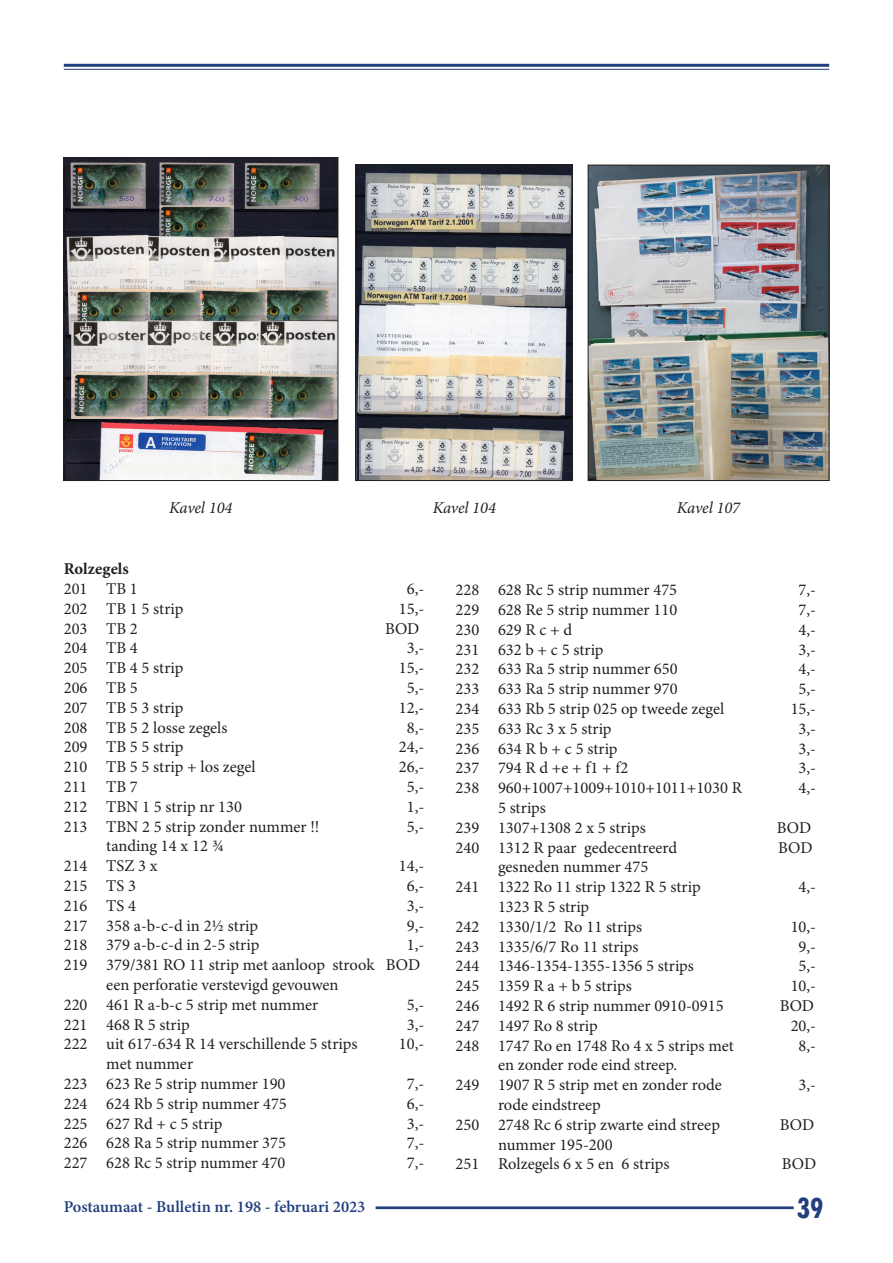
<style>
.page{position:relative;width:893px;height:1263px;background:#fff}
.page>*{position:absolute;margin:0;border:0;box-sizing:border-box;transform-origin:0 0}
.t1{font:700 condensed 27px "Futura";color:#213e7d}
.t2{font:16.5px/19.8px "Minion Pro";color:#231f20}
.t3{font:600 16.5px "Minion Pro";color:#213e7d}
.t4{font:italic 16.5px "Minion Pro";letter-spacing:-.01em;color:#231f20}
.t5{font:700 16.5px "Minion Pro";color:#231f20}
</style>
<div class="page">
<img style="left:66px;top:159px;width:270px;height:320px">
<div style="left:64px;top:157px;width:274px;height:324px;border:1px solid #231f20"></div>
<img style="left:357px;top:167px;width:213px;height:312px">
<div style="left:355px;top:165px;width:217px;height:316px;border:1px solid #231f20"></div>
<img style="left:590px;top:167px;width:237px;height:312px">
<div style="left:588px;top:165px;width:241px;height:316px;border:1px solid #231f20"></div>
<hr style="left:376px;top:1206px;width:418px;height:3px;background:#213e7d">
<hr style="left:64px;top:64px;width:765px;height:3px;background:#213e7d">
<hr style="left:64px;top:69px;width:765px;height:1px;background:#213e7d">
<p class="t4" style="left:169px;top:496px;width:65px">Kavel 104</p>
<p class="t4" style="left:433px;top:496px;width:65px">Kavel 104</p>
<p class="t4" style="left:677px;top:496px;width:65px">Kavel 107</p>
<p class="t5" style="left:64px;top:557px;width:66px">Rolzegels</p>
<p class="t2" style="left:64px;top:579px;width:76px">201 TB 1</p>
<p class="t2" style="left:407px;top:579px;width:19px">6,-</p>
<p class="t2" style="left:64px;top:599px;width:121px">202 TB 1 5 strip</p>
<p class="t2" style="left:399px;top:599px;width:27px">15,-</p>
<p class="t2" style="left:64px;top:618px;width:76px">203 TB 2</p>
<p class="t2" style="left:385px;top:618px;width:36px">BOD</p>
<p class="t2" style="left:64px;top:638px;width:76px">204 TB 4</p>
<p class="t2" style="left:407px;top:638px;width:19px">3,-</p>
<p class="t2" style="left:64px;top:658px;width:121px">205 TB 4 5 strip</p>
<p class="t2" style="left:399px;top:658px;width:27px">15,-</p>
<p class="t2" style="left:64px;top:678px;width:76px">206 TB 5</p>
<p class="t2" style="left:407px;top:678px;width:19px">5,-</p>
<p class="t2" style="left:64px;top:698px;width:121px">207 TB 5 3 strip</p>
<p class="t2" style="left:399px;top:698px;width:27px">12,-</p>
<p class="t2" style="left:64px;top:717px;width:165px">208 TB 5 2 losse zegels</p>
<p class="t2" style="left:407px;top:717px;width:19px">8,-</p>
<p class="t2" style="left:64px;top:737px;width:121px">209 TB 5 5 strip</p>
<p class="t2" style="left:399px;top:737px;width:27px">24,-</p>
<p class="t2" style="left:64px;top:757px;width:193px">210 TB 5 5 strip + los zegel</p>
<p class="t2" style="left:399px;top:757px;width:27px">26,-</p>
<p class="t2" style="left:64px;top:777px;width:76px">211 TB 7</p>
<p class="t2" style="left:407px;top:777px;width:19px">5,-</p>
<p class="t2" style="left:64px;top:797px;width:180px">212 TBN 1 5 strip nr 130</p>
<p class="t2" style="left:407px;top:797px;width:19px">1,-</p>
<p class="t2" style="left:64px;top:816px;width:257px">213 TBN 2 5 strip zonder nummer !!</p>
<p class="t2" style="left:407px;top:816px;width:19px">5,-</p>
<p class="t2" style="left:64px;top:836px;width:162px;text-indent:43px">tanding 14 x 12 ¾<br>214 TSZ 3 x</p>
<p class="t2" style="left:399px;top:856px;width:27px">14,-</p>
<p class="t2" style="left:64px;top:876px;width:74px">215 TS 3</p>
<p class="t2" style="left:407px;top:876px;width:19px">6,-</p>
<p class="t2" style="left:64px;top:896px;width:74px">216 TS 4</p>
<p class="t2" style="left:407px;top:896px;width:19px">3,-</p>
<p class="t2" style="left:64px;top:915px;width:196px">217 358 a-b-c-d in 2½ strip</p>
<p class="t2" style="left:407px;top:915px;width:19px">9,-</p>
<p class="t2" style="left:64px;top:935px;width:197px">218 379 a-b-c-d in 2-5 strip</p>
<p class="t2" style="left:407px;top:935px;width:19px">1,-</p>
<p class="t2" style="left:64px;top:955px;width:358px">219 379/381 RO 11 strip met aanloop strook BOD</p>
<p class="t2" style="left:106px;top:975px;width:234px">een perforatie verstevigd gevouwen</p>
<p class="t2" style="left:64px;top:995px;width:256px">220 461 R a-b-c 5 strip met nummer</p>
<p class="t2" style="left:407px;top:995px;width:19px">5,-</p>
<p class="t2" style="left:64px;top:1014px;width:127px">221 468 R 5 strip</p>
<p class="t2" style="left:407px;top:1014px;width:19px">3,-</p>
<p class="t2" style="left:64px;top:1034px;width:295px">222 uit 617-634 R 14 verschillende 5 strips</p>
<p class="t2" style="left:399px;top:1034px;width:27px">10,-</p>
<p class="t2" style="left:64px;top:1054px;width:223px;text-indent:43px">met nummer<br>223 623 Re 5 strip nummer 190</p>
<p class="t2" style="left:407px;top:1074px;width:19px">7,-</p>
<p class="t2" style="left:64px;top:1094px;width:225px">224 624 Rb 5 strip nummer 475</p>
<p class="t2" style="left:407px;top:1094px;width:19px">6,-</p>
<p class="t2" style="left:64px;top:1113px;width:160px">225 627 Rd + c 5 strip</p>
<p class="t2" style="left:407px;top:1113px;width:19px">3,-</p>
<p class="t2" style="left:64px;top:1133px;width:224px">226 628 Ra 5 strip nummer 375</p>
<p class="t2" style="left:407px;top:1133px;width:19px">7,-</p>
<p class="t2" style="left:64px;top:1153px;width:223px">227 628 Rc 5 strip nummer 470</p>
<p class="t2" style="left:407px;top:1153px;width:19px">7,-</p>
<p class="t2" style="left:455px;top:580px;width:223px">228 628 Rc 5 strip nummer 475</p>
<p class="t2" style="left:799px;top:580px;width:19px">7,-</p>
<p class="t2" style="left:455px;top:600px;width:223px">229 628 Re 5 strip nummer 110</p>
<p class="t2" style="left:799px;top:600px;width:19px">7,-</p>
<p class="t2" style="left:455px;top:620px;width:118px">230 629 R c + d</p>
<p class="t2" style="left:799px;top:620px;width:19px">4,-</p>
<p class="t2" style="left:455px;top:639px;width:150px">231 632 b + c 5 strip</p>
<p class="t2" style="left:799px;top:639px;width:19px">3,-</p>
<p class="t2" style="left:455px;top:659px;width:224px">232 633 Ra 5 strip nummer 650</p>
<p class="t2" style="left:799px;top:659px;width:19px">4,-</p>
<p class="t2" style="left:455px;top:679px;width:224px">233 633 Ra 5 strip nummer 970</p>
<p class="t2" style="left:799px;top:679px;width:19px">5,-</p>
<p class="t2" style="left:455px;top:699px;width:270px">234 633 Rb 5 strip 025 op tweede zegel</p>
<p class="t2" style="left:791px;top:699px;width:27px">15,-</p>
<p class="t2" style="left:455px;top:719px;width:158px">235 633 Rc 3 x 5 strip</p>
<p class="t2" style="left:799px;top:719px;width:19px">3,-</p>
<p class="t2" style="left:455px;top:738px;width:164px">236 634 R b + c 5 strip</p>
<p class="t2" style="left:799px;top:738px;width:19px">3,-</p>
<p class="t2" style="left:455px;top:758px;width:174px">237 794 R d +e + f1 + f2</p>
<p class="t2" style="left:799px;top:758px;width:19px">3,-</p>
<p class="t2" style="left:455px;top:778px;width:288px">238 960+1007+1009+1010+1011+1030 R</p>
<p class="t2" style="left:799px;top:778px;width:19px">4,-</p>
<p class="t2" style="left:455px;top:798px;width:192px;text-indent:43px">5 strips<br>239 1307+1308 2 x 5 strips</p>
<p class="t2" style="left:777px;top:818px;width:36px">BOD</p>
<p class="t2" style="left:455px;top:837px;width:223px">240 1312 R paar gedecentreerd</p>
<p class="t2" style="left:778px;top:837px;width:36px">BOD</p>
<p class="t2" style="left:455px;top:857px;width:247px;text-align:center">gesneden nummer 475<br>241 1322 Ro 11 strip 1322 R 5 strip</p>
<p class="t2" style="left:799px;top:877px;width:19px">4,-</p>
<p class="t2" style="left:455px;top:897px;width:188px;text-indent:43px">1323 R 5 strip<br>242 1330/1/2 Ro 11 strips</p>
<p class="t2" style="left:791px;top:917px;width:27px">10,-</p>
<p class="t2" style="left:455px;top:936px;width:184px">243 1335/6/7 Ro 11 strips</p>
<p class="t2" style="left:799px;top:936px;width:19px">9,-</p>
<p class="t2" style="left:455px;top:956px;width:240px">244 1346-1354-1355-1356 5 strips</p>
<p class="t2" style="left:799px;top:956px;width:19px">5,-</p>
<p class="t2" style="left:455px;top:976px;width:178px">245 1359 R a + b 5 strips</p>
<p class="t2" style="left:791px;top:976px;width:27px">10,-</p>
<p class="t2" style="left:455px;top:996px;width:270px">246 1492 R 6 strip nummer 0910-0915</p>
<p class="t2" style="left:780px;top:996px;width:36px">BOD</p>
<p class="t2" style="left:455px;top:1016px;width:144px">247 1497 Ro 8 strip</p>
<p class="t2" style="left:791px;top:1016px;width:27px">20,-</p>
<p class="t2" style="left:455px;top:1035px;width:280px">248 1747 Ro en 1748 Ro 4 x 5 strips met</p>
<p class="t2" style="left:799px;top:1035px;width:19px">8,-</p>
<p class="t2" style="left:455px;top:1055px;width:268px;text-align:center">en zonder rode eind streep.<br>249 1907 R 5 strip met en zonder rode</p>
<p class="t2" style="left:799px;top:1075px;width:19px">3,-</p>
<p class="t2" style="left:455px;top:1095px;width:266px;text-indent:43px">rode eindstreep<br>250 2748 Rc 6 strip zwarte eind streep</p>
<p class="t2" style="left:455px;top:1134px;width:215px;text-indent:43px">nummer 195-200<br>251 Rolzegels 6 x 5 en 6 strips</p>
<p class="t2" style="left:780px;top:1115px;width:36px">BOD</p>
<p class="t2" style="left:782px;top:1154px;width:36px">BOD</p>
<p class="t3" style="left:64px;top:1195px;width:303px">Postaumaat - Bulletin nr. 198 - februari 2023</p>
<h1 class="t1" style="left:797px;top:1190px;width:28px">39</h1>
</div>
